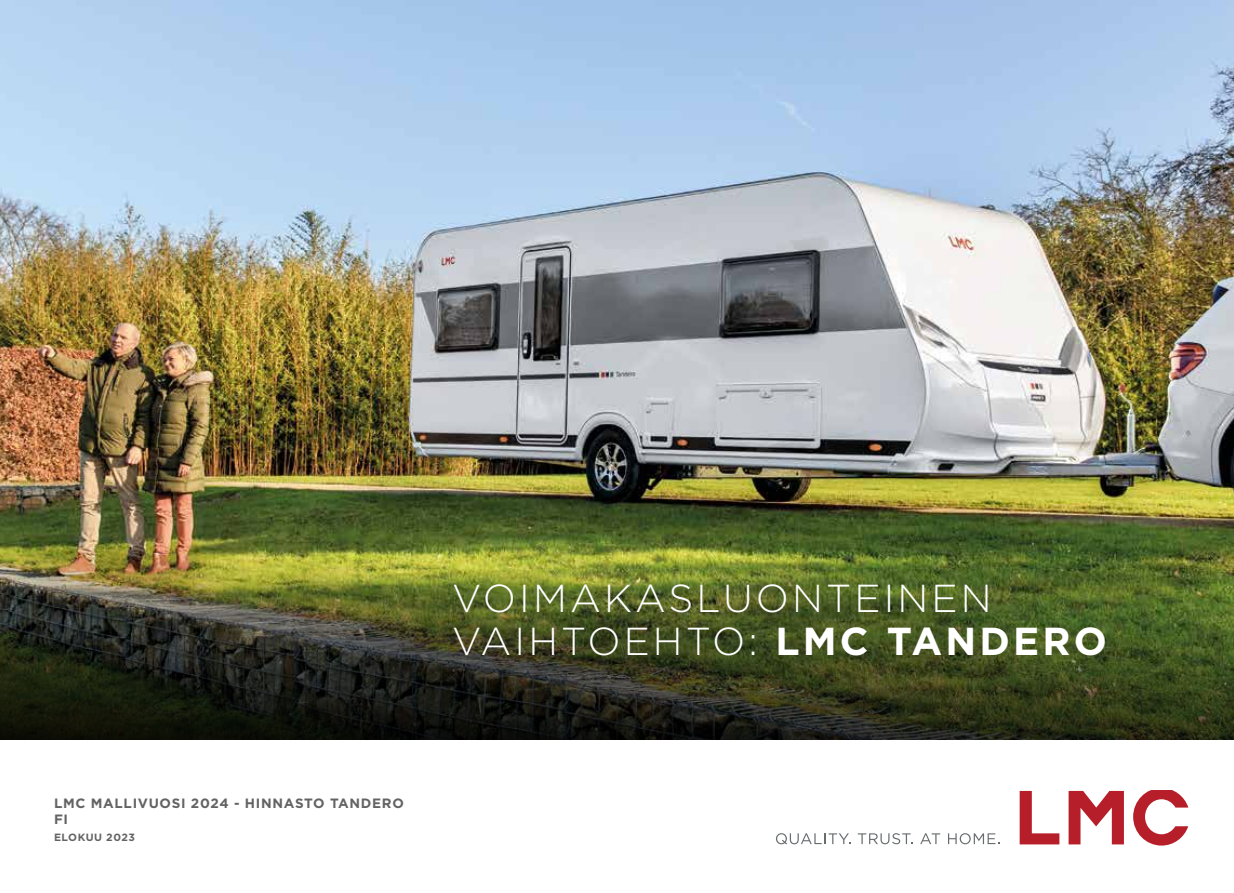
<style>
.page{position:relative;width:1234px;height:893px;background:#fff}
.page>*{position:absolute;margin:0;border:0;box-sizing:border-box;transform-origin:0 0}
.t1{font:300 39px/43.5px "Gotham";letter-spacing:.08em;color:#fff}
.t2{font:700 13.5px/16.2px "Gotham";letter-spacing:.05em;color:#646363}
.t3{font:700 10.5px "Gotham";letter-spacing:.05em;color:#646363}
.s1{font-weight:700}
</style>
<div class="page">
<img style="left:0;top:0;width:1233px;height:495px">
<img style="left:0;top:495px;width:1233px;height:245px">
<svg style="left:1019px;top:791px;width:104px;height:53px"></svg>
<svg style="left:1133px;top:791px;width:54px;height:55px"></svg>
<svg style="left:776px;top:833px;width:74px;height:11px"></svg>
<svg style="left:857px;top:833px;width:55px;height:11px"></svg>
<svg style="left:920px;top:833px;width:19px;height:11px"></svg>
<svg style="left:948px;top:833px;width:51px;height:11px"></svg>
<p class="t1" style="left:452px;top:575px;width:656px">VOIMAKASLUONTEINEN<br>VAIHTOEHTO: <span class="s1">LMC TANDERO</span></p>
<p class="t2" style="left:54px;top:795px;width:351px">LMC MALLIVUOSI 2024 - HINNASTO TANDERO<br>FI</p>
<p class="t3" style="left:54px;top:830px;width:82px">ELOKUU 2023</p>
</div>
